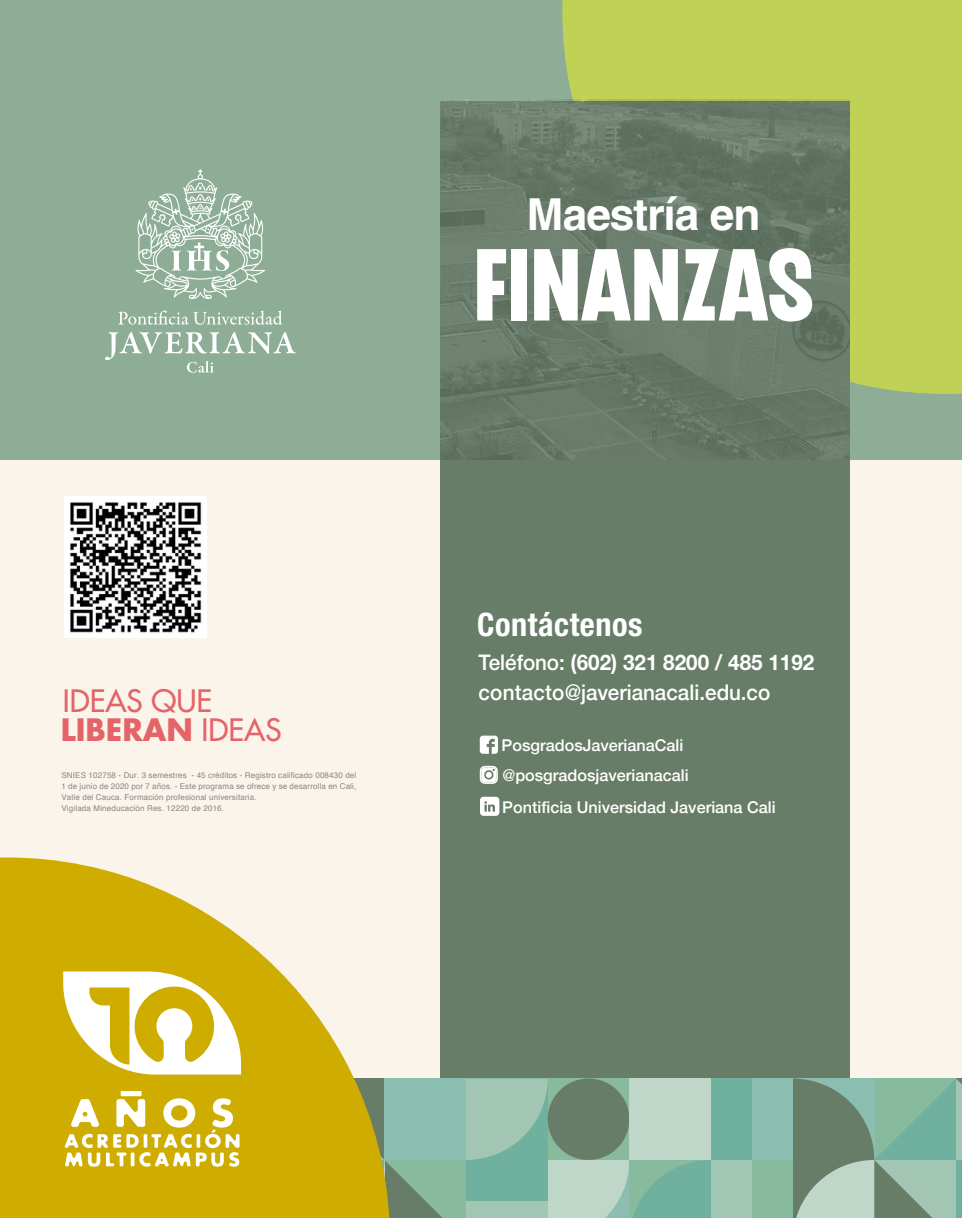
<style>
.page{position:relative;width:962px;height:1218px;background:#fbf4ea}
.page>*{position:absolute;margin:0;border:0;box-sizing:border-box;transform-origin:0 0}
.t1{font:102px "CHEDROS";color:#fff}
.t2{font:700 44.2px "Helvetica";letter-spacing:-.02em;color:#fff}
.t3{font:700 condensed 32.4px "Helvetica Neue LT Std";letter-spacing:.02em;color:#fff}
.t4{font:700 30px "Futura Std";color:#e36469}
.t5{font:500 30px "Futura Std";color:#e36469}
.t6{font:500 21.6px/30.4px "Helvetica Neue";color:#fff;scale:.96 1}
.t7{font:500 16.2px "Helvetica Neue";color:#fff}
.t8{font:8px/11px "Helvetica";letter-spacing:.02em;color:#878589}
.s1{font-weight:500}
.s2{font-weight:700}
</style>
<div class="page">
<div style="left:0;top:0;width:962px;height:460px;background:#8dad97"></div>
<div style="left:562px;top:0;width:400px;height:394px;background:#c0d256"></div>
<div style="left:440px;top:101px;width:410px;height:1060px;background:#677d68"></div>
<div style="left:752px;top:1160px;width:41px;height:58px;background:#88ba9d"></div>
<div style="left:711px;top:1160px;width:41px;height:58px;background:#a2c6b3"></div>
<svg style="left:793px;top:1079px;width:169px;height:139px"></svg>
<div style="left:752px;top:1079px;width:41px;height:81px;background:#8cbdb1"></div>
<div style="left:711px;top:1079px;width:41px;height:81px;background:#6fb09e"></div>
<img style="left:440px;top:99px;width:410px;height:361px">
<svg style="left:105px;top:169px;width:191px;height:204px"></svg>
<svg style="left:0;top:857px;width:280px;height:115px;fill:#cfac00"></svg>
<svg style="left:0;top:972px;width:711px;height:246px"></svg>
<div style="left:121px;top:1091px;width:21px;height:5px;background:#fff"></div>
<img style="left:65px;top:496px;width:141px;height:142px">
<svg style="left:480px;top:736px;width:18px;height:18px"></svg>
<svg style="left:480px;top:766px;width:18px;height:18px"></svg>
<svg style="left:480px;top:797px;width:19px;height:19px"></svg>
<h3 class="t5" style="left:63px;top:682px;width:151px">IDEAS QUE</h3>
<h3 class="t4" style="left:61px;top:709px;width:222px">LIBERAN <span class="s1">IDEAS</span></h3>
<p class="t8" style="left:62px;top:770px;width:296px">SNIES 102758 - Dur. 3 semestres - 45 créditos - Registro calificado 008430 del 1 de junio de 2020 por 7 años. - Este programa se ofrece y se desarrolla en Cali, Valle del Cauca. Formación profesional universitaria.<br>Vigilada Mineducación Res. 12220 de 2016.</p>
<h2 class="t2" style="left:527px;top:187px;width:235px">Maestría en</h2>
<h1 class="t1" style="left:474px;top:227px;width:342px">FINANZAS</h1>
<h3 class="t3" style="left:477px;top:605px;width:167px">Contáctenos</h3>
<h3 class="t6" style="left:479px;top:646px;width:351px">Teléfono: <span class="s2">(602) 321 8200 / 485 1192 </span>contacto@javerianacali.edu.co</h3>
<h3 class="t7" style="left:502px;top:732px;width:183px">PosgradosJaverianaCali</h3>
<h3 class="t7" style="left:502px;top:762px;width:188px">@posgradosjaverianacali</h3>
<h3 class="t7" style="left:502px;top:794px;width:275px">Pontificia Universidad Javeriana Cali</h3>
</div>
